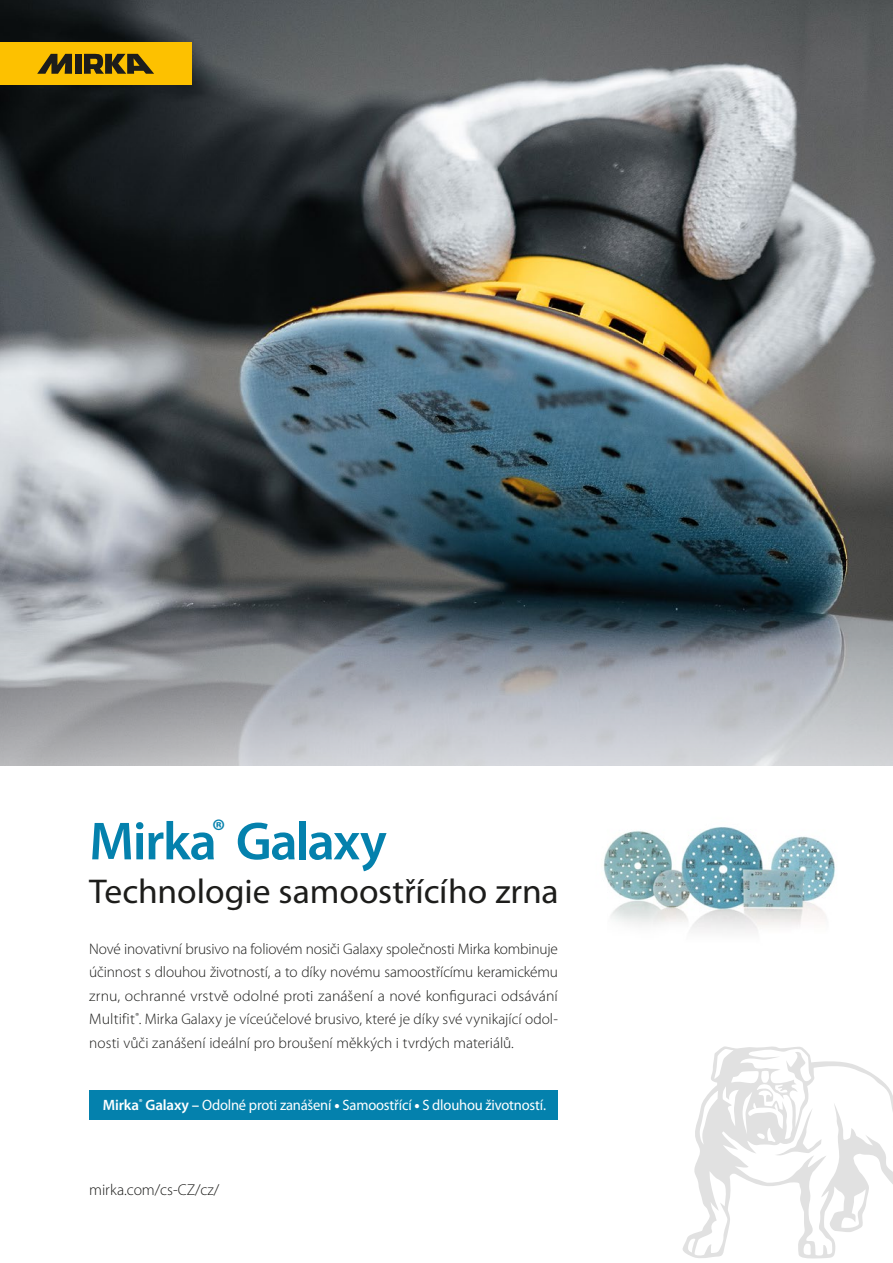
<style>
.page{position:relative;width:893px;height:1263px;background:#fff}
.page>*{position:absolute;margin:0;border:0;box-sizing:border-box;transform-origin:0 0}
.t1{font:600 54px "Myriad Pro";letter-spacing:-.025em;color:#0481ad}
.t2{font:34.5px "Myriad Pro";letter-spacing:-.005em;color:#1d1d1b}
.t3{font:300 15.75px "Myriad Pro";letter-spacing:-.005em;color:#1d1d1b}
.t4{font:300 15.3px/23.5px "Myriad Pro";letter-spacing:.005em;color:#1d1d1b;text-align:justify}
.t5{font:15px "Myriad Pro";letter-spacing:-.015em;color:#fff}
.s1{font-weight:600}
.s2{font-weight:900}
</style>
<div class="page">
<img style="left:0;top:0;width:893px;height:546px">
<svg style="left:0;top:546px;width:893px;height:219px;background:#838a90"></svg>
<div style="left:89px;top:1090px;width:469px;height:29px;background:#0481ad"></div>
<svg style="left:683px;top:1046px;width:210px;height:212px"></svg>
<img style="left:603px;top:827px;width:232px;height:106px">
<div style="left:0;top:43px;width:191px;height:42px;background:#fdc100"></div>
<svg style="left:37px;top:54px;width:35px;height:20px"></svg>
<svg style="left:84px;top:54px;width:70px;height:20px"></svg>
<div style="left:75px;top:54px;width:6px;height:20px;background:#1d1d1b"></div>
<h1 class="t1" style="left:89px;top:811px;width:299px">Mirka<sup>®</sup> Galaxy</h1>
<h2 class="t2" style="left:89px;top:872px;width:471px">Technologie samoostřícího zrna</h2>
<p class="t4" style="left:89px;top:937px;width:470px">Nové inovativní brusivo na foliovém nosiči Galaxy společnosti Mirka kombinuje účinnost s dlouhou životností, a to díky novému samoostřícímu keramickému zrnu, ochranné vrstvě odolné proti zanášení a nové konfiguraci odsávání Multifit<sup>®</sup>. Mirka Galaxy je víceúčelové brusivo, které je díky své vynikající odol&shy;nosti vůči zanášení ideální pro broušení měkkých i tvrdých materiálů.</p>
<p class="t5" style="left:103px;top:1096px;width:445px"><span class="s1">Mirka</span><sup>®</sup> <span class="s1">Galaxy –</span> Odolné proti zanášení <span class="s2">•</span> Samoostřící <span class="s2">•</span> S dlouhou životností.</p>
<p class="t3" style="left:89px;top:1180px;width:132px">mirka.com/cs-CZ/cz/</p>
</div>
